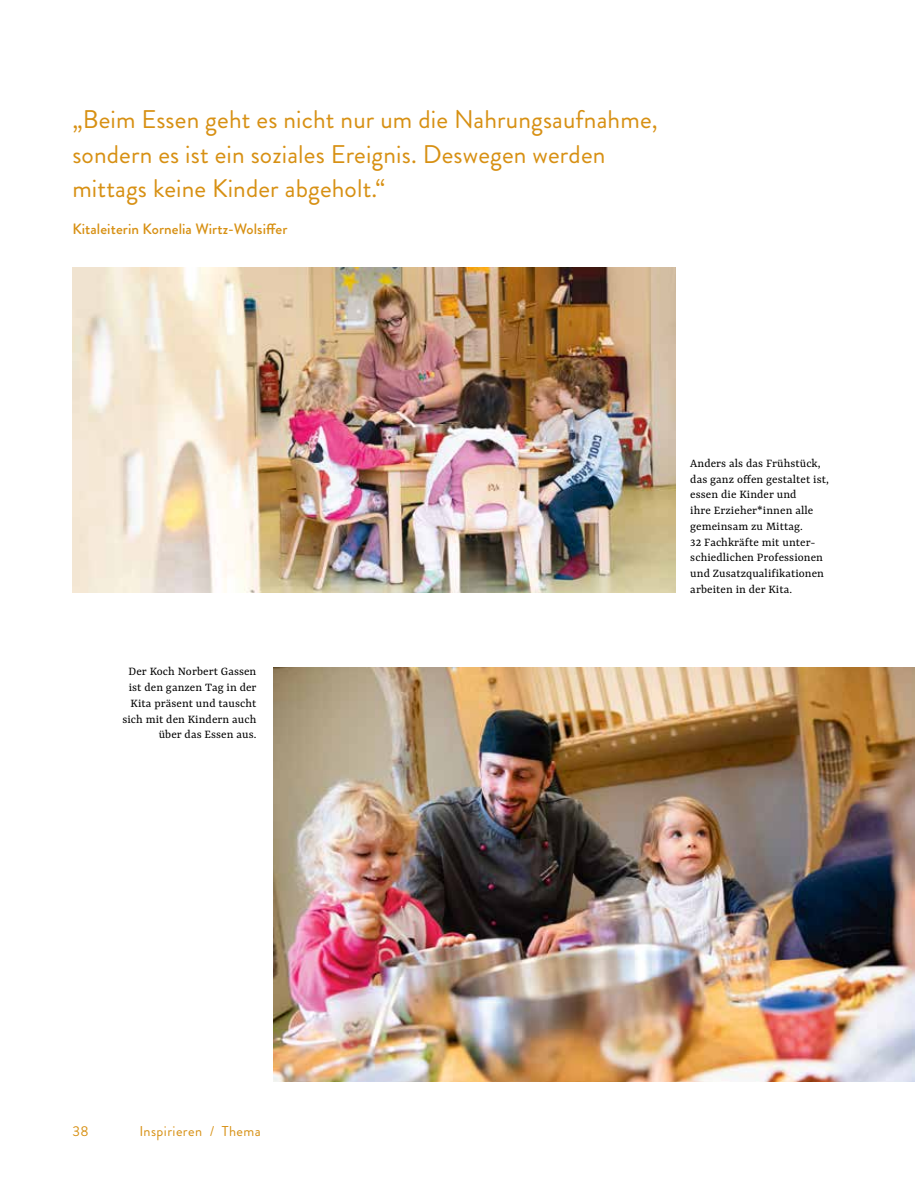
<style>
.page{position:relative;width:915px;height:1191px;background:#fff}
.page>*{position:absolute;margin:0;border:0;box-sizing:border-box;transform-origin:0 0}
.t1{font:25.5px/34.5px "Brandon Grotesque";letter-spacing:.005em;color:#d79013}
.t2{font:500 15px "Brandon Grotesque";letter-spacing:.005em;color:#d79013}
.t3{font:14.25px "Brandon Grotesque";letter-spacing:.03em;color:#d79013}
.t4{font:12.75px/15.8px "Yrsa";letter-spacing:.005em;color:#000;text-align:right}
</style>
<div class="page">
<img style="left:273px;top:668px;width:641px;height:413px">
<img style="left:72px;top:268px;width:603px;height:325px">
<h1 class="t1" style="left:72px;top:103px;width:586px">„Beim Essen geht es nicht nur um die Nahrungsaufnahme, sondern es ist ein soziales Ereignis. Deswegen werden mittags keine Kinder abgeholt.“</h1>
<p class="t2" style="left:72px;top:219px;width:216px">Kitaleiterin Kornelia Wirtz-Wolsiffer</p>
<p class="t4" style="left:122px;top:664px;width:136px">Der Koch Norbert Gassen ist den ganzen Tag in der<br>Kita präsent und tauscht sich mit den Kindern auch über das Essen aus.</p>
<p class="t4" style="left:690px;top:456px;width:140px;text-align:left">Anders als das Frühstück, das ganz offen gestaltet ist, essen die Kinder und<br>ihre Erzieher*innen alle gemeinsam zu Mittag.<br>32 Fachkräfte mit unter&shy;schiedlichen Professionen und Zusatzqualifikationen arbeiten in der Kita.</p>
<p class="t3" style="left:72px;top:1121px;width:18px">38</p>
<p class="t3" style="left:139px;top:1121px;width:123px">Inspirieren / Thema</p>
</div>
